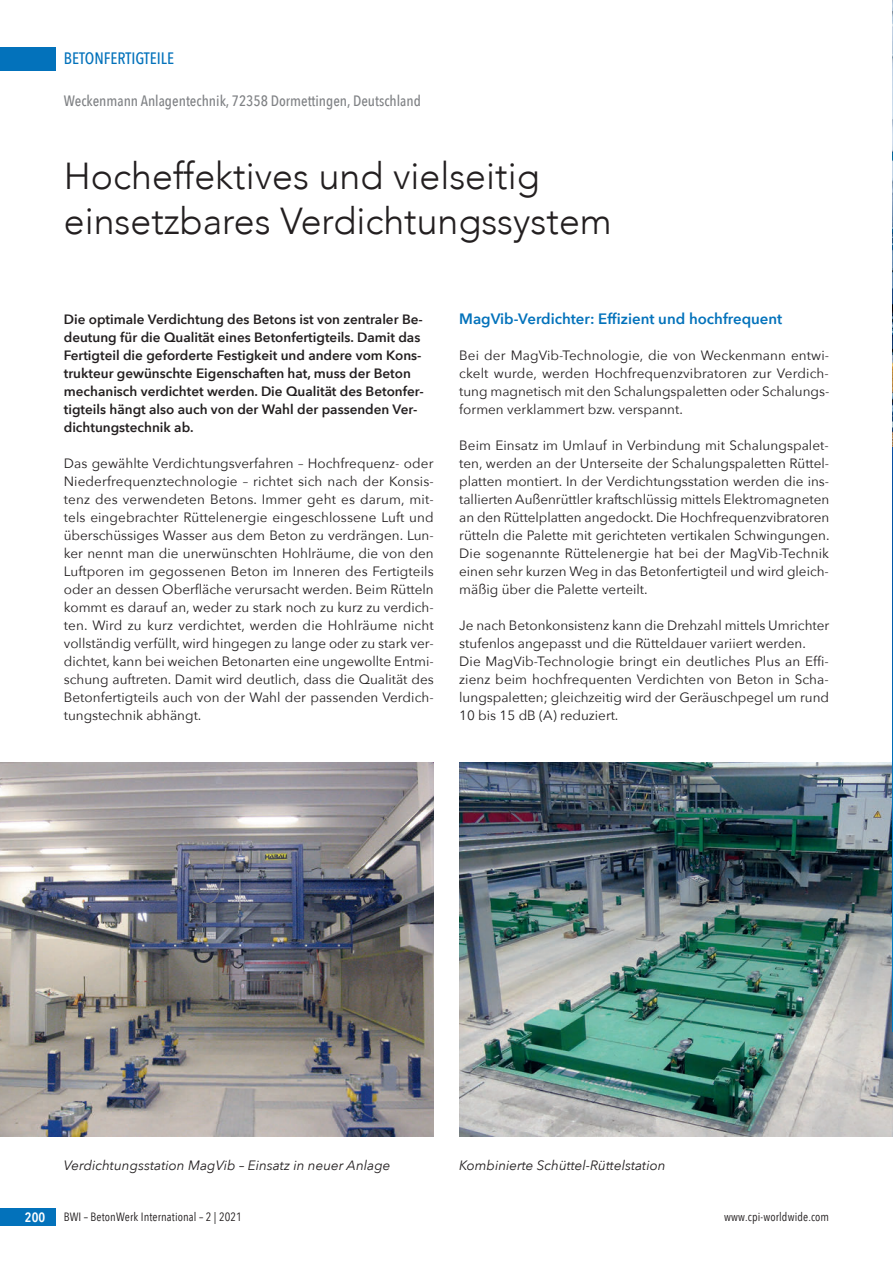
<style>
.page{position:relative;width:893px;height:1263px;background:#fff}
.page>*{position:absolute;margin:0;border:0;box-sizing:border-box;transform-origin:0 0}
.t1{font:300 37.5px/45px "Avenir";color:#231f20}
.t2{font:500 16.5px "Avenir Next Condensed";color:#0372bb}
.t3{font:500 15px "Avenir Next Condensed";color:#808285}
.t4{font:600 15px "Avenir Next";color:#0372bb}
.t5{font:13.5px/18px "Avenir Next";color:#231f20;text-align:justify}
.t6{font:600 13.5px/18px "Avenir Next";color:#231f20}
.t7{font:italic 13.5px "Avenir Next";color:#231f20}
.t8{font:600 13.5px "Avenir Next Condensed";color:#fff}
.t9{font:12px "Avenir Next Condensed";letter-spacing:.01em;color:#231f20}
</style>
<div class="page">
<div style="left:0;top:47px;width:55px;height:23px;background:#0372bb"></div>
<div style="left:0;top:1208px;width:55px;height:18px;background:#0372bb"></div>
<img style="left:0;top:762px;width:434px;height:374px">
<img style="left:459px;top:762px;width:433px;height:374px">
<img style="left:892px;top:1px;width:1px;height:446px">
<hr style="left:892px;top:447px;width:1px;height:585px;background:#18469d">
<p class="t2" style="left:64px;top:49px;width:112px">BETONFERTIGTEILE</p>
<p class="t3" style="left:64px;top:92px;width:359px">Weckenmann Anlagentechnik, 72358 Dormettingen, Deutschland</p>
<h1 class="t1" style="left:64px;top:153px;width:550px">Hocheffektives und vielseitig einsetzbares Verdichtungssystem</h1>
<p class="t6" style="left:64px;top:310px;width:362px">Die optimale Verdichtung des Betons ist von zentraler Be&shy;deutung für die Qualität eines Betonfertigteils. Damit das Fertigteil die geforderte Festigkeit und andere vom Kons&shy;trukteur gewünschte Eigenschaften hat, muss der Beton mechanisch verdichtet werden. Die Qualität des Betonfer&shy;tigteils hängt also auch von der Wahl der passenden Ver&shy;dichtungstechnik ab.</p>
<p class="t5" style="left:64px;top:454px;width:372px">Das gewählte Verdichtungsverfahren – Hochfrequenz- oder Niederfrequenztechnologie – richtet sich nach der Konsis&shy;tenz des verwendeten Betons. Immer geht es darum, mit&shy;tels eingebrachter Rüttelenergie eingeschlossene Luft und überschüssiges Wasser aus dem Beton zu verdrängen. Lun&shy;ker nennt man die unerwünschten Hohlräume, die von den Luftporen im gegossenen Beton im Inneren des Fertigteils oder an dessen Oberfläche verursacht werden. Beim Rütteln kommt es darauf an, weder zu stark noch zu kurz zu verdich&shy;ten. Wird zu kurz verdichtet, werden die Hohlräume nicht vollständig verfüllt, wird hingegen zu lange oder zu stark ver&shy;dichtet, kann bei weichen Betonarten eine ungewollte Entmi&shy;schung auftreten. Damit wird deutlich, dass die Qualität des Betonfertigteils auch von der Wahl der passenden Verdich&shy;tungstechnik abhängt.</p>
<p class="t4" style="left:459px;top:306px;width:325px">MagVib-Verdichter: Effizient und hochfrequent</p>
<p class="t5" style="left:459px;top:346px;width:372px">Bei der MagVib-Technologie, die von Weckenmann entwi&shy;ckelt wurde, werden Hochfrequenzvibratoren zur Verdich&shy;tung magnetisch mit den Schalungspaletten oder Schalungs&shy;formen verklammert bzw. verspannt.</p>
<p class="t5" style="left:459px;top:436px;width:372px">Beim Einsatz im Umlauf in Verbindung mit Schalungspalet&shy;ten, werden an der Unterseite der Schalungspaletten Rüttel&shy;platten montiert. In der Verdichtungsstation werden die ins&shy;tallierten Außenrüttler kraftschlüssig mittels Elektromagneten an den Rüttelplatten angedockt. Die Hochfrequenzvibratoren rütteln die Palette mit gerichteten vertikalen Schwingungen.<br>Die sogenannte Rüttelenergie hat bei der MagVib-Technik einen sehr kurzen Weg in das Betonfertigteil und wird gleich&shy;mäßig über die Palette verteilt.</p>
<p class="t5" style="left:459px;top:616px;width:372px;text-align:left">Je nach Betonkonsistenz kann die Drehzahl mittels Umrichter stufenlos angepasst und die Rütteldauer variiert werden.<br>Die MagVib-Technologie bringt ein deutliches Plus an Effi&shy;zienz beim hochfrequenten Verdichten von Beton in Scha&shy;lungspaletten; gleichzeitig wird der Geräuschpegel um rund 10 bis 15 dB (A) reduziert.</p>
<p class="t7" style="left:64px;top:1154px;width:328px">Verdichtungsstation MagVib – Einsatz in neuer Anlage</p>
<p class="t7" style="left:459px;top:1154px;width:208px">Kombinierte Schüttel-Rüttelstation</p>
<p class="t8" style="left:25px;top:1206px;width:22px">200</p>
<p class="t9" style="left:64px;top:1207px;width:180px">BWI – BetonWerk International – 2 | 2021</p>
<p class="t9" style="left:724px;top:1207px;width:107px">www.cpi-worldwide.com</p>
</div>
